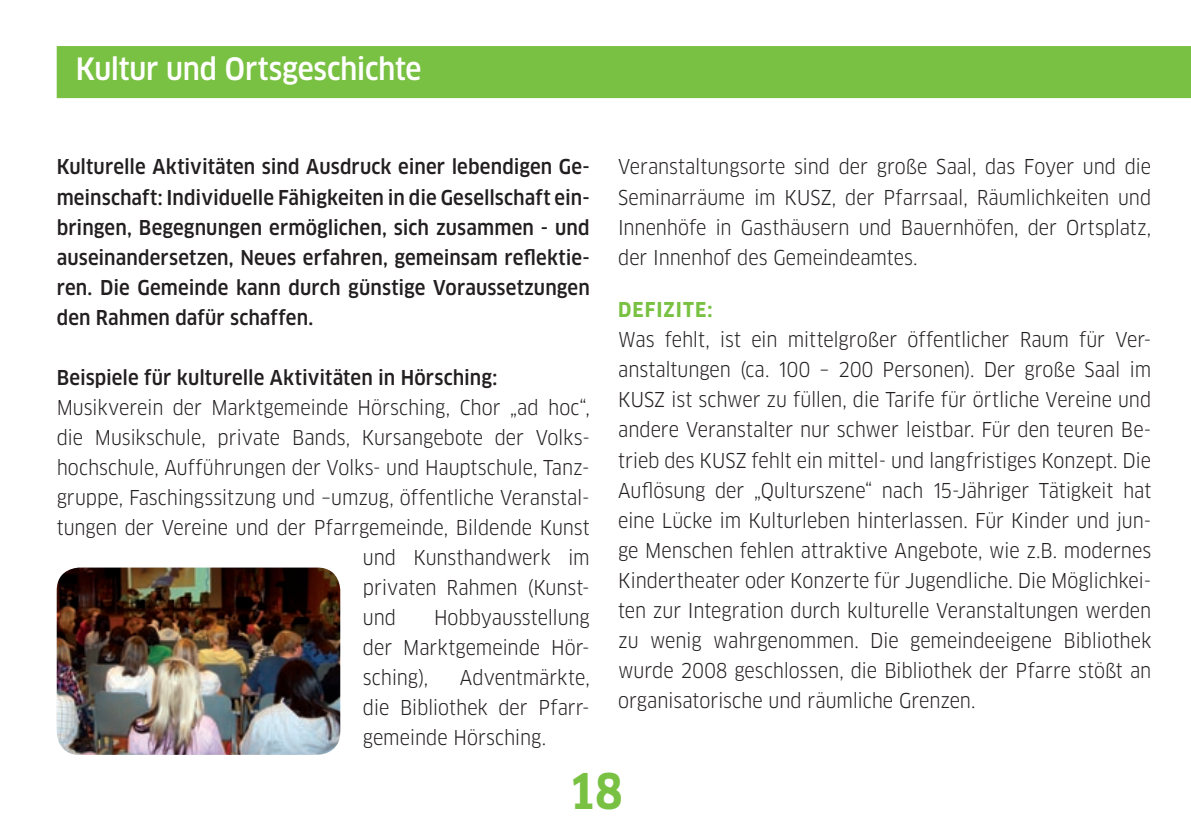
<style>
.page{position:relative;width:1191px;height:840px;background:#fff}
.page>*{position:absolute;margin:0;border:0;box-sizing:border-box;transform-origin:0 0}
.t1{font:700 48px "Clan Narrow";color:#79c142}
.t2{font:500 30px "Clan Narrow LF";letter-spacing:-.01em;color:#fff}
.t3{font:20px/30px "Clan Narrow LF";letter-spacing:-.005em;color:#231f20;text-align:justify}
.t4{font:500 20px/30px "Clan Narrow LF";letter-spacing:.005em;color:#231f20;text-align:justify}
.t5{font:700 20px "Clan Narrow";letter-spacing:.055em;color:#79c142}
</style>
<div class="page">
<img style="left:57px;top:567px;width:283px;height:187px">
<div style="left:57px;top:46px;width:1134px;height:52px;background:#79c142"></div>
<h2 class="t2" style="left:76px;top:50px;width:347px">Kultur und Ortsgeschichte</h2>
<p class="t4" style="left:57px;top:152px;width:534px">Kulturelle Aktivitäten sind Ausdruck einer lebendigen Ge&shy;meinschaft: Individuelle Fähigkeiten in die Gesellschaft ein&shy;bringen, Begegnungen ermöglichen, sich zusammen - und auseinandersetzen, Neues erfahren, gemeinsam reflektie&shy;ren. Die Gemeinde kann durch günstige Voraussetzungen den Rahmen dafür schaffen.</p>
<p class="t4" style="left:57px;top:362px;width:442px">Beispiele für kulturelle Aktivitäten in Hörsching:</p>
<p class="t3" style="left:57px;top:392px;width:534px">Musikverein der Marktgemeinde Hörsching, Chor „ad hoc“,</p>
<p class="t3" style="left:57px;top:422px;width:534px">die Musikschule, private Bands, Kursangebote der Volks-</p>
<p class="t3" style="left:57px;top:452px;width:534px">hochschule, Aufführungen der Volks- und Hauptschule, Tanz-</p>
<p class="t3" style="left:57px;top:482px;width:534px">gruppe, Faschingssitzung und –umzug, öffentliche Veranstal-</p>
<p class="t3" style="left:57px;top:512px;width:534px">tungen der Vereine und der Pfarrgemeinde, Bildende Kunst</p>
<p class="t3" style="left:363px;top:542px;width:228px">und Kunsthandwerk im</p>
<p class="t3" style="left:363px;top:572px;width:225px">privaten Rahmen (Kunst-</p>
<p class="t3" style="left:363px;top:602px;width:35px">und</p>
<p class="t3" style="left:363px;top:602px;width:228px;text-indent:71px">Hobbyausstellung der Marktgemeinde Hör&shy;sching),</p>
<p class="t3" style="left:363px;top:662px;width:228px;text-indent:97px">Adventmärkte, die Bibliothek der Pfarr&shy;gemeinde Hörsching.</p>
<p class="t3" style="left:618px;top:152px;width:534px">Veranstaltungsorte sind der große Saal, das Foyer und die Seminarräume im KUSZ, der Pfarrsaal, Räumlichkeiten und Innenhöfe in Gasthäusern und Bauernhöfen, der Ortsplatz, der Innenhof des Gemeindeamtes.</p>
<p class="t5" style="left:618px;top:297px;width:96px">DEFIZITE:</p>
<p class="t3" style="left:618px;top:325px;width:534px">Was fehlt, ist ein mittelgroßer öffentlicher Raum für Ver&shy;anstaltungen (ca. 100 – 200 Personen). Der große Saal im KUSZ ist schwer zu füllen, die Tarife für örtliche Vereine und andere Veranstalter nur schwer leistbar. Für den teuren Be&shy;trieb des KUSZ fehlt ein mittel- und langfristiges Konzept. Die Auflösung der „Qulturszene“ nach 15-Jähriger Tätigkeit hat eine Lücke im Kulturleben hinterlassen. Für Kinder und jun&shy;ge Menschen fehlen attraktive Angebote, wie z.B. modernes Kindertheater oder Konzerte für Jugendliche. Die Möglichkei&shy;ten zur Integration durch kulturelle Veranstaltungen werden zu wenig wahrgenommen. Die gemeindeeigene Bibliothek wurde 2008 geschlossen, die Bibliothek der Pfarre stößt an organisatorische und räumliche Grenzen.</p>
<h1 class="t1" style="left:568px;top:761px;width:56px">18</h1>
</div>
